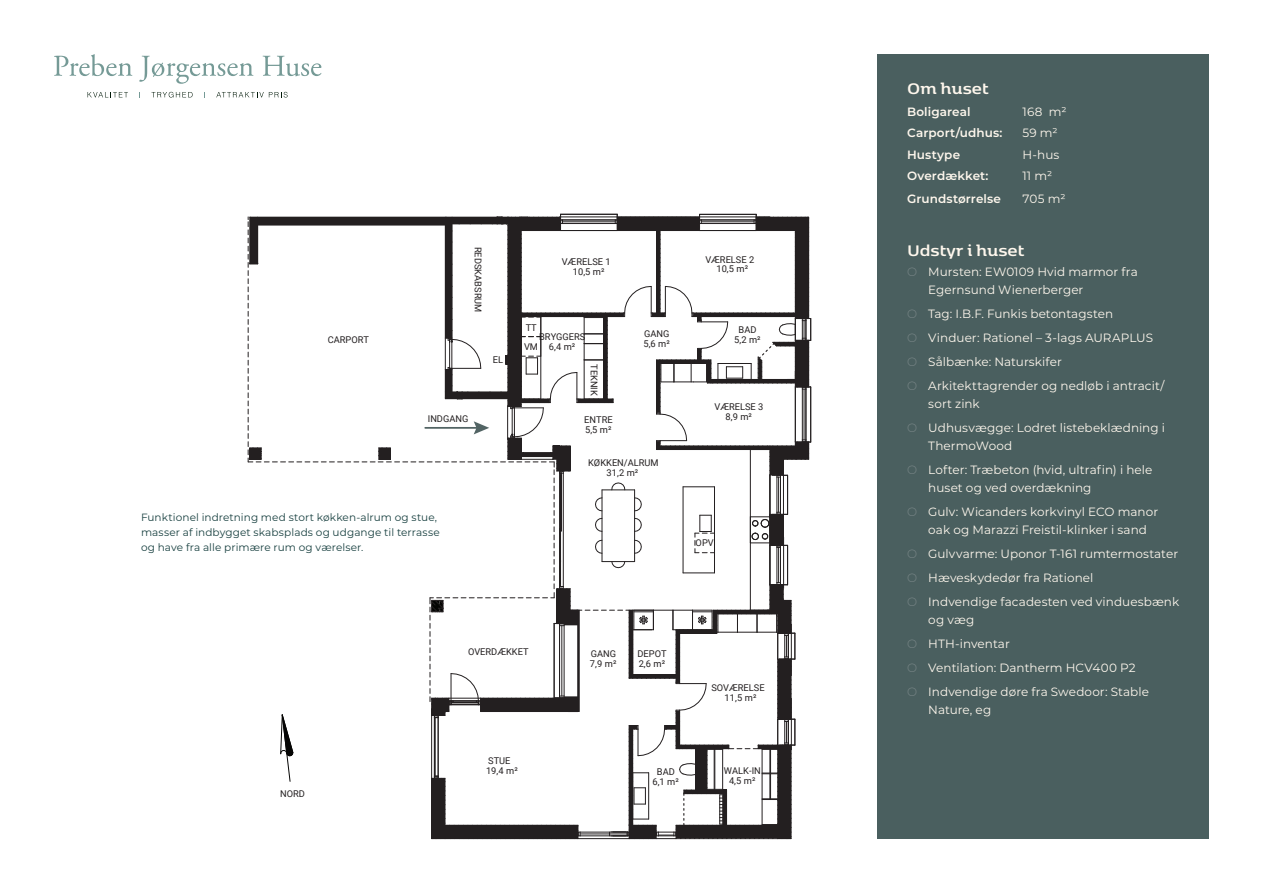
<style>
.page{position:relative;width:1263px;height:893px;background:#fff}
.page>*{position:absolute;margin:0;border:0;box-sizing:border-box;transform-origin:0 0}
.Rubrik_-_hvid{font:700 18px "Kobenhavn";color:#fef7ed}
.Tabulatorlister_-_hvid{font:12px/18px "Montserrat";letter-spacing:.005em;color:#fef7ed}
.Tabulatorlister_-_hvid-2{font:600 12px "Montserrat";letter-spacing:.01em;color:#fef7ed}
.Billedetekster_-_mørk{font:10.5px/15px "Montserrat";letter-spacing:.01em;color:#184040}
.t1{font:9.3px "Roboto";color:#231f20}
.s1{font-weight:300;color:#798687}
</style>
<div class="page">
<div style="left:877px;top:54px;width:332px;height:785px;background:#4a5f5f"></div>
<svg style="left:54px;top:54px;width:78px;height:22px"></svg>
<svg style="left:139px;top:56px;width:114px;height:28px"></svg>
<svg style="left:263px;top:56px;width:58px;height:20px"></svg>
<svg style="left:88px;top:92px;width:40px;height:5px"></svg>
<svg style="left:151px;top:92px;width:42px;height:6px"></svg>
<svg style="left:216px;top:92px;width:72px;height:6px"></svg>
<svg style="left:248px;top:214px;width:563px;height:625px"></svg>
<hr style="left:507px;top:406px;width:1px;height:34px;background:#231f20">
<p class="t1" style="left:328px;top:334px;width:43px">CARPORT</p>
<p class="t1" style="left:485px;top:247px;width:67px;rotate:90deg">REDSKABSRUM</p>
<p class="t1" style="left:493px;top:353px;width:12px">EL</p>
<p class="t1" style="left:428px;top:412px;width:42px">INDGANG</p>
<p class="Billedetekster_-_mørk" style="left:141px;top:509px;width:300px">Funktionel indretning med stort køkken-alrum og stue, masser af indbygget skabsplads og udgange til terrasse og have fra alle primære rum og værelser.</p>
<p class="t1" style="left:562px;top:255px;width:50px">VÆRELSE 1</p>
<p class="t1" style="left:526px;top:321px;width:13px">TT</p>
<p class="t1" style="left:573px;top:265px;width:33px">10,5 m²</p>
<p class="t1" style="left:539px;top:331px;width:48px">BRYGGERS</p>
<p class="t1" style="left:524px;top:340px;width:15px">VM</p>
<p class="t1" style="left:549px;top:340px;width:28px">6,4 m²</p>
<p class="t1" style="left:601px;top:364px;width:33px;rotate:90deg">TEKNIK</p>
<p class="t1" style="left:584px;top:413px;width:30px">ENTRE</p>
<p class="t1" style="left:585px;top:423px;width:28px">5,5 m²</p>
<p class="t1" style="left:644px;top:327px;width:27px">GANG</p>
<p class="t1" style="left:643px;top:337px;width:28px">5,6 m²</p>
<p class="t1" style="left:588px;top:457px;width:72px">KØKKEN/ALRUM</p>
<p class="t1" style="left:606px;top:466px;width:33px">31,2 m²</p>
<p class="t1" style="left:705px;top:253px;width:50px">VÆRELSE 2</p>
<p class="t1" style="left:716px;top:263px;width:33px">10,5 m²</p>
<p class="t1" style="left:739px;top:324px;width:19px">BAD</p>
<p class="t1" style="left:734px;top:333px;width:28px">5,2 m²</p>
<p class="t1" style="left:714px;top:400px;width:50px">VÆRELSE 3</p>
<p class="t1" style="left:725px;top:410px;width:28px">8,9 m²</p>
<p class="t1" style="left:696px;top:537px;width:20px">OPV</p>
<p class="t1" style="left:280px;top:787px;width:26px">NORD</p>
<p class="t1" style="left:468px;top:645px;width:62px">OVERDÆKKET</p>
<p class="t1" style="left:488px;top:754px;width:24px">STUE</p>
<p class="t1" style="left:591px;top:647px;width:27px">GANG</p>
<p class="t1" style="left:590px;top:657px;width:28px">7,9 m²</p>
<p class="t1" style="left:637px;top:647px;width:31px">DEPOT</p>
<p class="t1" style="left:639px;top:657px;width:28px">2,6 m²</p>
<p class="t1" style="left:486px;top:764px;width:33px">19,4 m²</p>
<p class="t1" style="left:657px;top:765px;width:19px">BAD</p>
<p class="t1" style="left:652px;top:775px;width:28px">6,1 m²</p>
<p class="t1" style="left:711px;top:681px;width:55px">SOVÆRELSE</p>
<p class="t1" style="left:725px;top:691px;width:33px">11,5 m²</p>
<p class="t1" style="left:724px;top:764px;width:38px">WALK-IN</p>
<p class="t1" style="left:729px;top:774px;width:28px">4,5 m²</p>
<p class="Rubrik_-_hvid" style="left:907px;top:76px;width:83px">Om huset</p>
<p class="Tabulatorlister_-_hvid-2" style="left:907px;top:103px;width:65px">Boligareal</p>
<p class="Tabulatorlister_-_hvid" style="left:1022px;top:102px;width:45px">168 m²</p>
<p class="Tabulatorlister_-_hvid-2" style="left:907px;top:125px;width:97px">Carport/udhus:</p>
<p class="Tabulatorlister_-_hvid" style="left:1022px;top:124px;width:37px">59 m²</p>
<p class="Tabulatorlister_-_hvid-2" style="left:907px;top:146px;width:55px">Hustype</p>
<p class="Tabulatorlister_-_hvid" style="left:1022px;top:145px;width:38px">H-hus</p>
<p class="Tabulatorlister_-_hvid-2" style="left:907px;top:168px;width:83px">Overdækket:</p>
<p class="Tabulatorlister_-_hvid" style="left:1022px;top:167px;width:31px">11 m²</p>
<p class="Tabulatorlister_-_hvid-2" style="left:907px;top:190px;width:96px">Grundstørrelse</p>
<p class="Tabulatorlister_-_hvid" style="left:1022px;top:189px;width:44px">705 m²</p>
<p class="Rubrik_-_hvid" style="left:907px;top:238px;width:119px">Udstyr i huset</p>
<p class="Tabulatorlister_-_hvid" style="left:928px;top:262px;width:211px;text-indent:-21px"><span class="s1">O</span> Mursten: EW0109 Hvid marmor fra<br>Egernsund Wienerberger</p>
<p class="Tabulatorlister_-_hvid" style="left:907px;top:304px;width:208px"><span class="s1">O</span> Tag: I.B.F. Funkis betontagsten</p>
<p class="Tabulatorlister_-_hvid" style="left:907px;top:328px;width:248px"><span class="s1">O</span> Vinduer: Rationel – 3-lags AURAPLUS</p>
<p class="Tabulatorlister_-_hvid" style="left:907px;top:352px;width:156px"><span class="s1">O</span> Sålbænke: Naturskifer</p>
<p class="Tabulatorlister_-_hvid" style="left:928px;top:376px;width:238px;text-indent:-21px"><span class="s1">O</span> Arkitekttagrender og nedløb i antracit/ sort zink</p>
<p class="Tabulatorlister_-_hvid" style="left:928px;top:418px;width:238px;text-indent:-21px"><span class="s1">O</span> Udhusvægge: Lodret listebeklædning i<br>ThermoWood</p>
<p class="Tabulatorlister_-_hvid" style="left:928px;top:460px;width:226px;text-indent:-21px"><span class="s1">O</span> Lofter: Træbeton (hvid, ultrafin) i hele huset og ved overdækning</p>
<p class="Tabulatorlister_-_hvid" style="left:928px;top:502px;width:231px;text-indent:-21px"><span class="s1">O</span> Gulv: Wicanders korkvinyl ECO manor oak og Marazzi Freistil-klinker i sand</p>
<p class="Tabulatorlister_-_hvid" style="left:907px;top:544px;width:273px"><span class="s1">O</span> Gulvvarme: Uponor T-161 rumtermostater</p>
<p class="Tabulatorlister_-_hvid" style="left:907px;top:568px;width:188px"><span class="s1">O</span> Hæveskydedør fra Rationel</p>
<p class="Tabulatorlister_-_hvid" style="left:928px;top:592px;width:252px;text-indent:-21px"><span class="s1">O</span> Indvendige facadesten ved vinduesbænk og væg</p>
<p class="Tabulatorlister_-_hvid" style="left:907px;top:634px;width:104px"><span class="s1">O</span> HTH-inventar</p>
<p class="Tabulatorlister_-_hvid" style="left:907px;top:658px;width:230px"><span class="s1">O</span> Ventilation: Dantherm HCV400 P2</p>
<p class="Tabulatorlister_-_hvid" style="left:928px;top:682px;width:222px;text-indent:-21px"><span class="s1">O</span> Indvendige døre fra Swedoor: Stable<br>Nature, eg</p>
</div>
